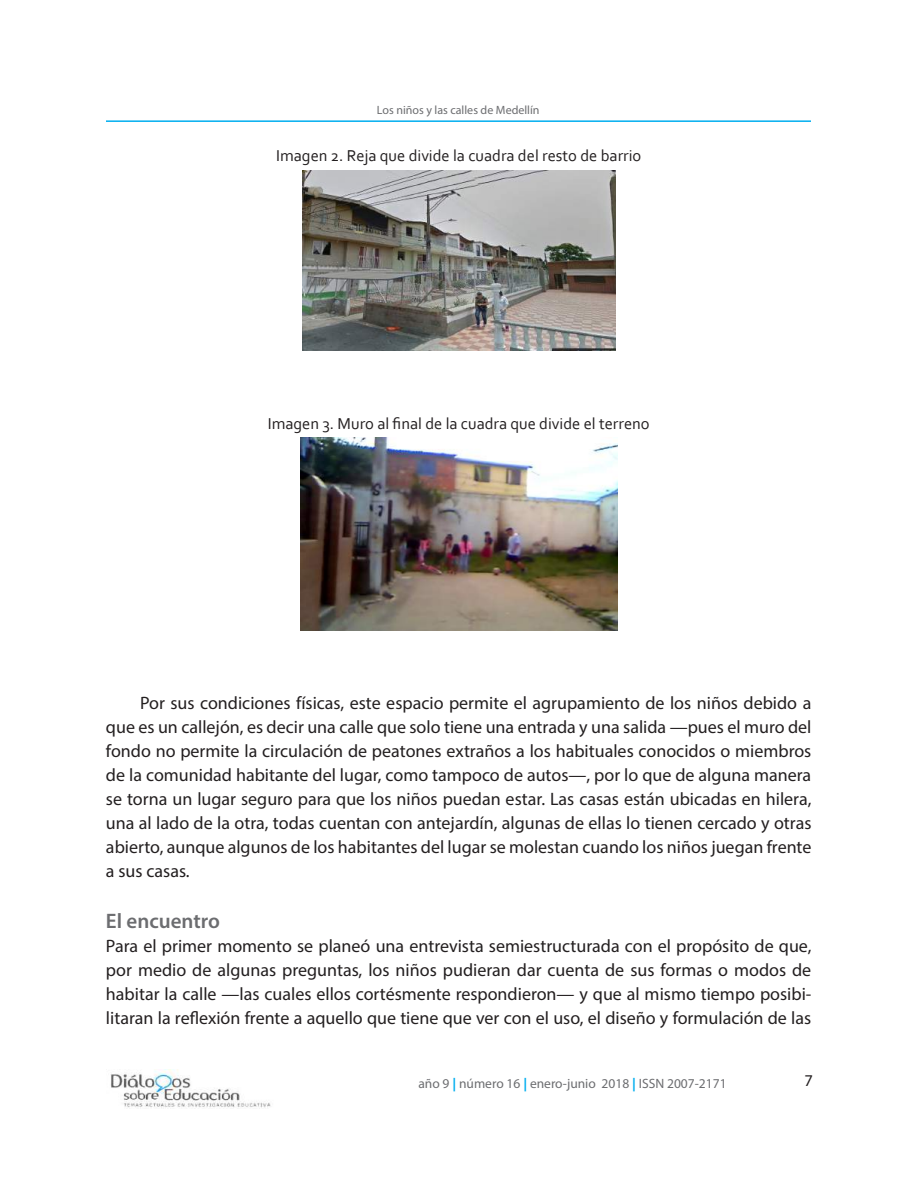
<style>
.page{position:relative;width:918px;height:1188px;background:#fff}
.page>*{position:absolute;margin:0;border:0;box-sizing:border-box;transform-origin:0 0}
.t1{font:600 21px "Myriad Pro";color:#6c6d70}
.t2{font:18px/24px "Myriad Pro";color:#231f20;text-align:justify}
.t3{font:16.5px "Corbel";color:#231f20}
.t4{font:16.5px "Myriad Pro";color:#231f20}
.t5{font:13.5px "Myriad Pro";color:#6c6d70}
.t6{font:12px "Myriad Pro";color:#6c6d70}
.s1{font-weight:700;color:#00aeef}
</style>
<div class="page">
<hr style="left:106px;top:120px;width:705px;height:2px;background:#00aeef">
<img style="left:110px;top:1070px;width:161px;height:39px">
<img style="left:302px;top:170px;width:313px;height:181px">
<img style="left:300px;top:438px;width:317px;height:193px">
<p class="t6" style="left:377px;top:103px;width:164px">Los niños y las calles de Medellín</p>
<p class="t3" style="left:276px;top:146px;width:367px">Imagen 2. Reja que divide la cuadra del resto de barrio</p>
<p class="t3" style="left:268px;top:413px;width:384px">Imagen 3. Muro al final de la cuadra que divide el terreno</p>
<p class="t2" style="left:106px;top:691px;width:707px;text-indent:34px">Por sus condiciones físicas, este espacio permite el agrupamiento de los niños debido a que es un callejón, es decir una calle que solo tiene una entrada y una salida —pues el muro del fondo no permite la circulación de peatones extraños a los habituales conocidos o miembros de la comunidad habitante del lugar, como tampoco de autos—, por lo que de alguna manera se torna un lugar seguro para que los niños puedan estar. Las casas están ubicadas en hilera, una al lado de la otra, todas cuentan con antejardín, algunas de ellas lo tienen cercado y otras abierto, aunque algunos de los habitantes del lugar se molestan cuando los niños juegan frente a sus casas.</p>
<p class="t1" style="left:106px;top:907px;width:116px">El encuentro</p>
<p class="t2" style="left:106px;top:934px;width:707px">Para el primer momento se planeó una entrevista semiestructurada con el propósito de que, por medio de algunas preguntas, los niños pudieran dar cuenta de sus formas o modos de habitar la calle —las cuales ellos cortésmente respondieron— y que al mismo tiempo posibi&shy;litaran la reflexión frente a aquello que tiene que ver con el uso, el diseño y formulación de las</p>
<p class="t5" style="left:418px;top:1075px;width:310px">año 9 <span class="s1">|</span> número 16 <span class="s1">|</span> enero-junio 2018 <span class="s1">|</span> ISSN 2007-2171</p>
<p class="t4" style="left:805px;top:1070px;width:10px">7</p>
</div>
